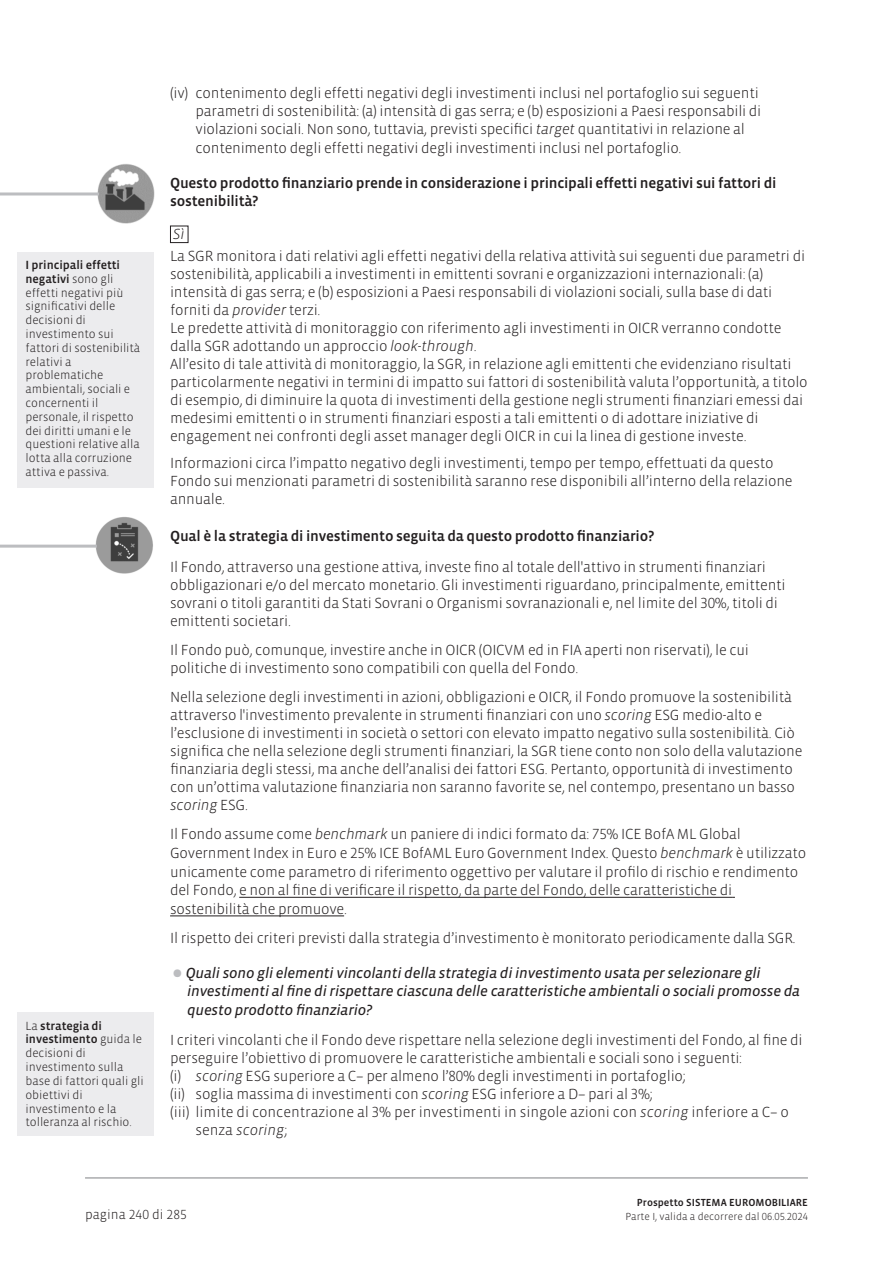
<style>
.page{position:relative;width:893px;height:1263px;background:#fff}
.page>*{position:absolute;margin:0;border:0;box-sizing:border-box;transform-origin:0 0}
.t1{font:300 15px/18px "Vista Sans OTCE";letter-spacing:-.015em;color:#231f20}
.t2{font:italic 15px/18.6px "Vista Sans OTCE";letter-spacing:-.015em;color:#231f20}
.t3{font:500 15px/17.2px "Vista Sans OTCE";letter-spacing:-.015em;color:#231f20}
.t4{font:italic 300 15px "Vista Sans OTCE";letter-spacing:-.005em;color:#231f20}
.t5{font:300 13.5px "Vista Sans OTCE";color:#231f20}
.t6{font:300 12.15px/13.8px "Vista Sans OTCE";letter-spacing:-.005em;color:#231f20}
.t7{font:300 10.5px "Vista Sans OTCE";color:#231f20}
.t8{font:500 10.5px "Vista Sans OTCE";color:#231f20}
.s1{font-weight:500}
.s2{font-style:italic}
.s3{font-weight:300;font-style:normal;font-size:42px;color:#bcbdc0}
.s4{font-style:normal}
</style>
<div class="page">
<hr style="left:85px;top:1177px;width:723px;height:1px;background:#808285">
<hr style="left:239px;top:897px;width:493px;height:1px;background:#231f20">
<hr style="left:170px;top:916px;width:174px;height:1px;background:#231f20">
<div style="left:170px;top:226px;width:18px;height:17px;border:1px solid #231f20"></div>
<img style="left:92px;top:517px;width:61px;height:57px">
<hr style="left:0;top:545px;width:97px;height:3px;background:#bcbdc0">
<div style="left:17px;top:252px;width:136px;height:235px;background:#ececee"></div>
<img style="left:95px;top:164px;width:60px;height:60px">
<hr style="left:0;top:192px;width:99px;height:3px;background:#bcbdc0">
<div style="left:17px;top:1012px;width:136px;height:124px;background:#ececee"></div>
<p class="t6" style="left:26px;top:259px;width:116px"><span class="s1">I principali effetti negativi</span> sono gli effetti negativi più significativi delle decisioni di investimento sui fattori di sostenibilità relativi a problematiche ambientali, sociali e concernenti il personale, il rispetto dei diritti umani e le questioni relative alla lotta alla corruzione attiva e passiva.</p>
<p class="t6" style="left:26px;top:1019px;width:120px">La <span class="s1">strategia di investimento</span> guida le decisioni di investimento sulla base di fattori quali gli obiettivi di investimento e la tolleranza al rischio.</p>
<p class="t1" style="left:196px;top:85px;width:567px;text-indent:-26px">(iv) contenimento degli effetti negativi degli investimenti inclusi nel portafoglio sui seguenti parametri di sostenibilità: (a) intensità di gas serra; e (b) esposizioni a Paesi responsabili di violazioni sociali. Non sono, tuttavia, previsti specifici <span class="s2">target</span> quantitativi in relazione al contenimento degli effetti negativi degli investimenti inclusi nel portafoglio.</p>
<p class="t3" style="left:170px;top:176px;width:608px">Questo prodotto finanziario prende in considerazione i principali effetti negativi sui fattori di sostenibilità?</p>
<p class="t4" style="left:173px;top:228px;width:13px">Sì</p>
<p class="t1" style="left:170px;top:248px;width:639px">La SGR monitora i dati relativi agli effetti negativi della relativa attività sui seguenti due parametri di sostenibilità, applicabili a investimenti in emittenti sovrani e organizzazioni internazionali: (a) intensità di gas serra; e (b) esposizioni a Paesi responsabili di violazioni sociali, sulla base di dati forniti da <span class="s2">provider</span> terzi.<br>Le predette attività di monitoraggio con riferimento agli investimenti in OICR verranno condotte dalla SGR adottando un approccio <span class="s2">look-through</span>.<br>All’esito di tale attività di monitoraggio, la SGR, in relazione agli emittenti che evidenziano risultati particolarmente negativi in termini di impatto sui fattori di sostenibilità valuta l’opportunità, a titolo di esempio, di diminuire la quota di investimenti della gestione negli strumenti finanziari emessi dai medesimi emittenti o in strumenti finanziari esposti a tali emittenti o di adottare iniziative di engagement nei confronti degli asset manager degli OICR in cui la linea di gestione investe.</p>
<p class="t1" style="left:170px;top:455px;width:624px">Informazioni circa l’impatto negativo degli investimenti, tempo per tempo, effettuati da questo<br>Fondo sui menzionati parametri di sostenibilità saranno rese disponibili all’interno della relazione annuale.</p>
<p class="t3" style="left:170px;top:528px;width:486px">Qual è la strategia di investimento seguita da questo prodotto finanziario?</p>
<p class="t1" style="left:170px;top:559px;width:617px">Il Fondo, attraverso una gestione attiva, investe fino al totale dell'attivo in strumenti finanziari obbligazionari e/o del mercato monetario. Gli investimenti riguardano, principalmente, emittenti sovrani o titoli garantiti da Stati Sovrani o Organismi sovranazionali e, nel limite del 30%, titoli di emittenti societari.</p>
<p class="t1" style="left:170px;top:642px;width:580px">Il Fondo può, comunque, investire anche in OICR (OICVM ed in FIA aperti non riservati), le cui politiche di investimento sono compatibili con quella del Fondo.</p>
<p class="t1" style="left:170px;top:689px;width:634px">Nella selezione degli investimenti in azioni, obbligazioni e OICR, il Fondo promuove la sostenibilità attraverso l'investimento prevalente in strumenti finanziari con uno <span class="s2">scoring</span> ESG medio-alto e l’esclusione di investimenti in società o settori con elevato impatto negativo sulla sostenibilità. Ciò significa che nella selezione degli strumenti finanziari, la SGR tiene conto non solo della valutazione finanziaria degli stessi, ma anche dell’analisi dei fattori ESG. Pertanto, opportunità di investimento con un’ottima valutazione finanziaria non saranno favorite se, nel contempo, presentano un basso <span class="s2">scoring</span> ESG.</p>
<p class="t1" style="left:170px;top:826px;width:638px;line-height:18.6px">Il Fondo assume come <span class="s2">benchmark</span> un paniere di indici formato da: 75% ICE BofA ML Global Government Index in Euro e 25% ICE BofAML Euro Government Index. Questo <span class="s2">benchmark</span> è utilizzato unicamente come parametro di riferimento oggettivo per valutare il profilo di rischio e rendimento del Fondo, e non al fine di verificare il rispetto, da parte del Fondo, delle caratteristiche di sostenibilità che promuove.</p>
<p class="t1" style="left:170px;top:929px;width:627px">Il rispetto dei criteri previsti dalla strategia d’investimento è monitorato periodicamente dalla SGR<span class="s2">.</span></p>
<p class="t2" style="left:187px;top:964px;width:615px;text-indent:-17px"><span class="s3">•</span>Quali sono gli elementi vincolanti della strategia di investimento usata per selezionare gli investimenti al fine di rispettare ciascuna delle caratteristiche ambientali o sociali promosse da questo prodotto finanziario?</p>
<p class="t1" style="left:170px;top:1032px;width:634px">I criteri vincolanti che il Fondo deve rispettare nella selezione degli investimenti del Fondo, al fine di</p>
<p class="t1" style="left:170px;top:1050px;width:573px">perseguire l’obiettivo di promuovere le caratteristiche ambientali e sociali sono i seguenti:</p>
<p class="t1" style="left:170px;top:1068px;width:517px">(i) <span class="s2">scoring</span> ESG superiore a C– per almeno l’80% degli investimenti in portafoglio;</p>
<p class="t1" style="left:170px;top:1086px;width:484px">(ii) soglia massima di investimenti con <span class="s2">scoring</span> ESG inferiore a D– pari al 3%;</p>
<p class="t1" style="left:170px;top:1104px;width:620px">(iii) limite di concentrazione al 3% per investimenti in singole azioni con <span class="s2">scoring</span> inferiore a C– o</p>
<p class="t4" style="left:196px;top:1124px;width:93px"><span class="s4">senza</span> scoring<span class="s4">;</span></p>
<p class="t8" style="left:637px;top:1198px;width:173px">Prospetto SISTEMA EUROMOBILIARE</p>
<p class="t5" style="left:85px;top:1209px;width:103px">pagina 240 di 285</p>
<p class="t7" style="left:625px;top:1212px;width:184px">Parte I, valida a decorrere dal 06.05.2024</p>
</div>
